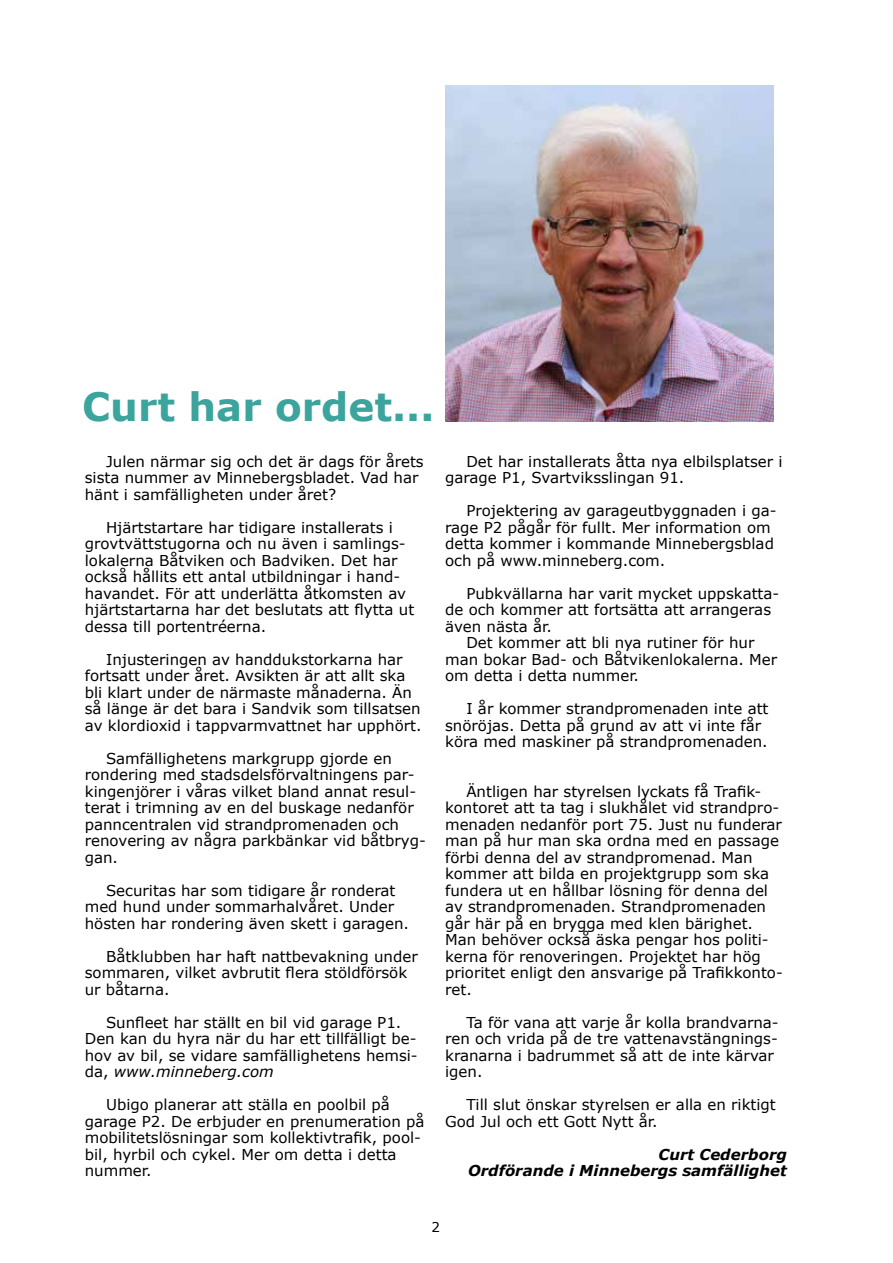
<style>
.page{position:relative;width:893px;height:1263px;background:#fff}
.page>*{position:absolute;margin:0;border:0;box-sizing:border-box;transform-origin:0 0}
.t1{font:700 39px "Verdana";color:#3ba49c}
.t2{font:15px/16.5px "Verdana";color:#000}
.t3{font:italic 700 15px/16.5px "Verdana";color:#000;text-align:right}
.t4{font:13.5px "Verdana";color:#000}
.s1{font-style:italic}
</style>
<div class="page">
<img style="left:445px;top:85px;width:329px;height:337px">
<h1 class="t1" style="left:82px;top:379px;width:354px">Curt har ordet...</h1>
<p class="t2" style="left:85px;top:453px;width:340px;text-indent:21px">Julen närmar sig och det är dags för årets sista nummer av Minnebergsbladet. Vad har hänt i samfälligheten under året?</p>
<p class="t2" style="left:85px;top:519px;width:331px;text-indent:21px">Hjärtstartare har tidigare installerats i grovtvättstugorna och nu även i samlings&shy;lokalerna Båtviken och Badviken. Det har också hållits ett antal utbildningar i hand&shy;havandet. För att underlätta åtkomsten av hjärtstartarna har det beslutats att flytta ut dessa till portentréerna.</p>
<p class="t2" style="left:85px;top:651px;width:338px;text-indent:21px">Injusteringen av handdukstorkarna har fortsatt under året. Avsikten är att allt ska bli klart under de närmaste månaderna. Än så länge är det bara i Sandvik som tillsatsen av klordioxid i tappvarmvattnet har upphört.</p>
<p class="t2" style="left:85px;top:750px;width:343px;text-indent:21px">Samfällighetens markgrupp gjorde en rondering med stadsdelsförvaltningens par&shy;kingenjörer i våras vilket bland annat resul&shy;terat i trimning av en del buskage nedanför panncentralen vid strandpromenaden och renovering av några parkbänkar vid båtbryg&shy;gan.</p>
<p class="t2" style="left:85px;top:882px;width:326px;text-indent:21px">Securitas har som tidigare år ronderat med hund under sommarhalvåret. Under hösten har rondering även skett i garagen.</p>
<p class="t2" style="left:85px;top:948px;width:334px;text-indent:21px">Båtklubben har haft nattbevakning under sommaren, vilket avbrutit flera stöldförsök ur båtarna.</p>
<p class="t2" style="left:85px;top:1014px;width:334px;text-indent:21px">Sunfleet har ställt en bil vid garage P1.<br>Den kan du hyra när du har ett tillfälligt be&shy;hov av bil, se vidare samfällighetens hemsi&shy;da, <span class="s1">www.minneberg.com</span></p>
<p class="t2" style="left:85px;top:1096px;width:341px;text-indent:21px">Ubigo planerar att ställa en poolbil på garage P2. De erbjuder en prenumeration på mobilitetslösningar som kollektivtrafik, pool&shy;bil, hyrbil och cykel. Mer om detta i detta nummer.</p>
<p class="t2" style="left:445px;top:453px;width:339px;text-indent:21px">Det har installerats åtta nya elbilsplatser i garage P1, Svartviksslingan 91.</p>
<p class="t2" style="left:445px;top:502px;width:333px;text-indent:21px">Projektering av garageutbyggnaden i ga&shy;rage P2 pågår för fullt. Mer information om detta kommer i kommande Minnebergsblad och på www.minneberg.com.</p>
<p class="t2" style="left:466px;top:585px;width:314px">Pubkvällarna har varit mycket uppskatta-</p>
<p class="t2" style="left:445px;top:601px;width:327px">de och kommer att fortsätta att arrangeras</p>
<p class="t2" style="left:445px;top:618px;width:108px">även nästa år.</p>
<p class="t2" style="left:466px;top:634px;width:289px">Det kommer att bli nya rutiner för hur</p>
<p class="t2" style="left:445px;top:651px;width:333px">man bokar Bad- och Båtvikenlokalerna. Mer</p>
<p class="t2" style="left:445px;top:667px;width:195px">om detta i detta nummer.</p>
<p class="t2" style="left:445px;top:700px;width:325px;text-indent:21px">I år kommer strandpromenaden inte att snöröjas. Detta på grund av att vi inte får köra med maskiner på strandpromenaden.</p>
<p class="t2" style="left:445px;top:783px;width:339px;text-indent:21px">Äntligen har styrelsen lyckats få Trafik&shy;kontoret att ta tag i slukhålet vid strandpro&shy;menaden nedanför port 75. Just nu funderar man på hur man ska ordna med en passage förbi denna del av strandpromenad. Man kommer att bilda en projektgrupp som ska fundera ut en hållbar lösning för denna del av strandpromenaden. Strandpromenaden går här på en brygga med klen bärighet.<br>Man behöver också äska pengar hos politi&shy;kerna för renoveringen. Projektet har hög prioritet enligt den ansvarige på Trafikkonto&shy;ret.</p>
<p class="t2" style="left:445px;top:1014px;width:335px;text-indent:21px">Ta för vana att varje år kolla brandvarna&shy;ren och vrida på de tre vattenavstängnings&shy;kranarna i badrummet så att de inte kärvar igen.</p>
<p class="t2" style="left:445px;top:1096px;width:332px;text-indent:21px">Till slut önskar styrelsen er alla en riktigt<br>God Jul och ett Gott Nytt år.</p>
<p class="t3" style="left:468px;top:1146px;width:320px">Curt Cederborg<br>Ordförande i Minnebergs samfällighet</p>
<p class="t4" style="left:432px;top:1218px;width:10px">2</p>
</div>
